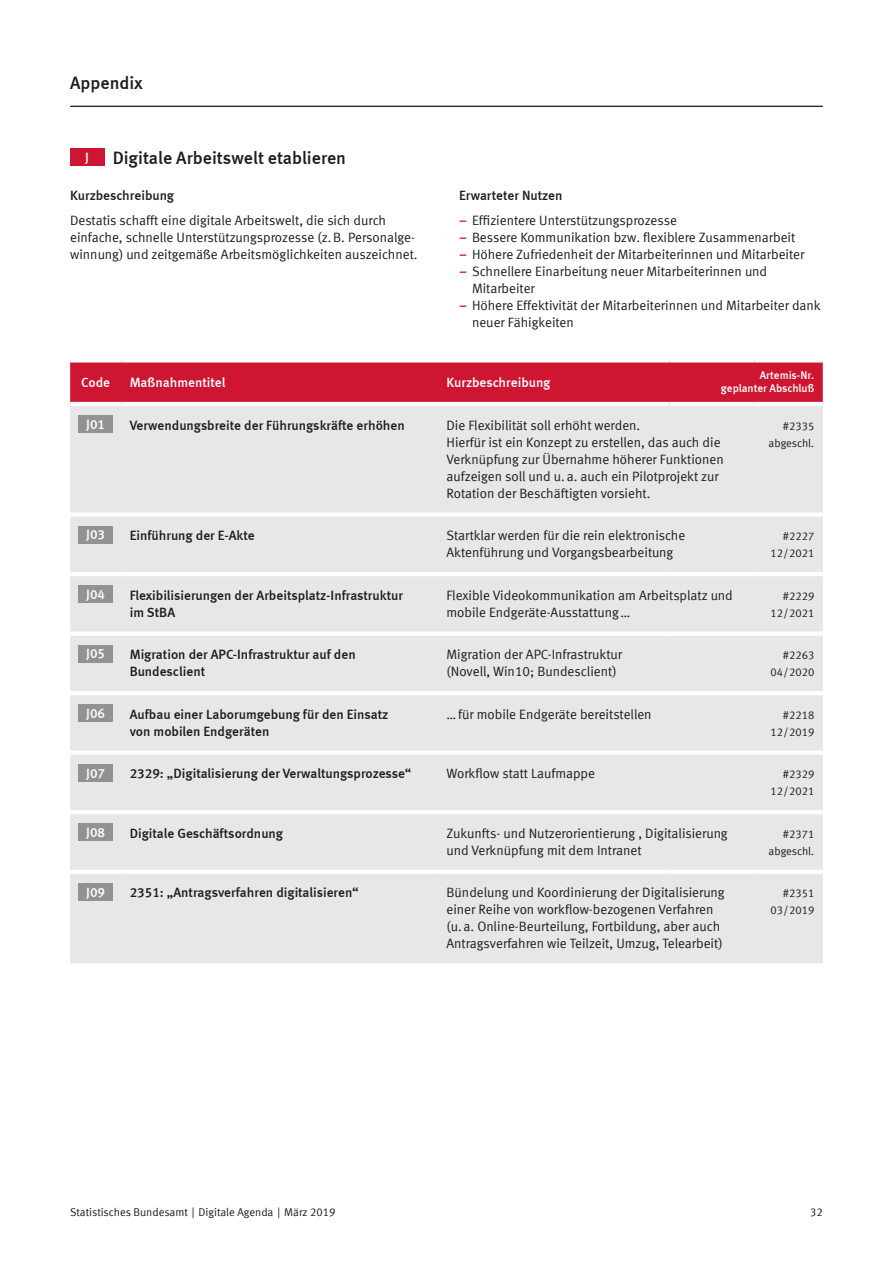
<style>
.page{position:relative;width:893px;height:1263px;background:#fff}
.page>*{position:absolute;margin:0;border:0;box-sizing:border-box;transform-origin:0 0}
.body_9pt_abst{font:700 18px "Meta Normal LF";color:#1d1d1b}
.body_9pt_abst-2{font:13.5px/17px "Meta Normal LF";color:#1d1d1b}
.body_9pt_abst-3{font:700 13.5px/17px "Meta Normal LF";color:#1d1d1b}
.body_9pt_abst-4{font:700 13.5px "Meta Normal LF";color:#fff}
.maßnahmen-nr{font:700 13.5px "Meta Normal LF";color:#fff}
.body_9pt_abst-5{font:11.25px/17px "Meta Normal LF";color:#1d1d1b;text-align:right}
.body_9pt_abst-6{font:700 11.25px/12.8px "Meta Normal LF";color:#fff;text-align:right}
.s1{font-weight:700}
.s2{font-family:"Meta Medium LF";color:#ce1531}
</style>
<div class="page">
<hr style="left:70px;top:106px;width:753px;height:1px;background:#1d1d1b">
<div style="left:70px;top:149px;width:34px;height:17px;background:#ce1531"></div>
<div style="left:70px;top:362px;width:753px;height:40px;background:#ce1531"></div>
<div style="left:70px;top:406px;width:753px;height:557px;background:#e7e7e7"></div>
<div style="left:70px;top:512px;width:51px;height:5px;background:#fff"></div>
<div style="left:121px;top:512px;width:317px;height:5px;background:#fff"></div>
<div style="left:438px;top:512px;width:232px;height:5px;background:#fff"></div>
<div style="left:670px;top:512px;width:85px;height:5px;background:#fff"></div>
<div style="left:755px;top:512px;width:68px;height:5px;background:#fff"></div>
<hr style="left:70px;top:572px;width:51px;height:4px;background:#fff">
<hr style="left:121px;top:572px;width:317px;height:4px;background:#fff">
<hr style="left:438px;top:572px;width:232px;height:4px;background:#fff">
<hr style="left:670px;top:572px;width:85px;height:4px;background:#fff">
<hr style="left:755px;top:572px;width:68px;height:4px;background:#fff">
<div style="left:70px;top:631px;width:51px;height:5px;background:#fff"></div>
<div style="left:121px;top:631px;width:317px;height:5px;background:#fff"></div>
<div style="left:438px;top:631px;width:232px;height:5px;background:#fff"></div>
<div style="left:670px;top:631px;width:85px;height:5px;background:#fff"></div>
<div style="left:755px;top:631px;width:68px;height:5px;background:#fff"></div>
<hr style="left:70px;top:691px;width:51px;height:4px;background:#fff">
<hr style="left:121px;top:691px;width:317px;height:4px;background:#fff">
<hr style="left:438px;top:691px;width:232px;height:4px;background:#fff">
<hr style="left:670px;top:691px;width:85px;height:4px;background:#fff">
<hr style="left:755px;top:691px;width:68px;height:4px;background:#fff">
<div style="left:70px;top:750px;width:51px;height:5px;background:#fff"></div>
<div style="left:121px;top:750px;width:317px;height:5px;background:#fff"></div>
<div style="left:438px;top:750px;width:232px;height:5px;background:#fff"></div>
<div style="left:670px;top:750px;width:85px;height:5px;background:#fff"></div>
<div style="left:755px;top:750px;width:68px;height:5px;background:#fff"></div>
<hr style="left:70px;top:810px;width:51px;height:4px;background:#fff">
<hr style="left:121px;top:810px;width:317px;height:4px;background:#fff">
<hr style="left:438px;top:810px;width:232px;height:4px;background:#fff">
<hr style="left:670px;top:810px;width:85px;height:4px;background:#fff">
<hr style="left:755px;top:810px;width:68px;height:4px;background:#fff">
<hr style="left:70px;top:870px;width:51px;height:4px;background:#fff">
<hr style="left:121px;top:870px;width:317px;height:4px;background:#fff">
<hr style="left:438px;top:870px;width:232px;height:4px;background:#fff">
<hr style="left:670px;top:870px;width:85px;height:4px;background:#fff">
<hr style="left:755px;top:870px;width:68px;height:4px;background:#fff">
<div style="left:79px;top:416px;width:34px;height:17px;background:#929292"></div>
<div style="left:79px;top:526px;width:34px;height:17px;background:#929292"></div>
<div style="left:79px;top:586px;width:34px;height:17px;background:#929292"></div>
<div style="left:79px;top:645px;width:34px;height:17px;background:#929292"></div>
<div style="left:79px;top:705px;width:34px;height:17px;background:#929292"></div>
<div style="left:79px;top:764px;width:34px;height:17px;background:#929292"></div>
<div style="left:79px;top:824px;width:34px;height:17px;background:#929292"></div>
<div style="left:79px;top:883px;width:34px;height:17px;background:#929292"></div>
<h1 class="body_9pt_abst" style="left:70px;top:72px;width:74px">Appendix</h1>
<p class="maßnahmen-nr" style="left:85px;top:149px;width:5px">J</p>
<p class="body_9pt_abst" style="left:113px;top:147px;width:235px">Digitale Arbeitswelt etablieren</p>
<p class="body_9pt_abst-2" style="left:70px;top:182px;width:317px;line-height:25.5px"><span class="s1">Kurzbeschreibung<br></span>Destatis schafft eine digitale Arbeitswelt, die sich durch</p>
<p class="body_9pt_abst-2" style="left:70px;top:229px;width:349px">einfache, schnelle Unterstützungsprozesse (z.B. Personalge&shy;winnung) und zeitgemäße Arbeitsmöglichkeiten auszeichnet.</p>
<p class="body_9pt_abst-2" style="left:459px;top:182px;width:219px;line-height:25.5px"><span class="s1">Erwarteter Nutzen<br></span><span class="s2">−</span> Effizientere Unterstützungsprozesse</p>
<p class="body_9pt_abst-2" style="left:459px;top:229px;width:338px"><span class="s2">−</span> Bessere Kommunikation bzw. flexiblere Zusammenarbeit</p>
<p class="body_9pt_abst-2" style="left:459px;top:246px;width:347px"><span class="s2">−</span> Höhere Zufriedenheit der Mitarbeiterinnen und Mitarbeiter</p>
<p class="body_9pt_abst-2" style="left:459px;top:263px;width:309px"><span class="s2">−</span> Schnellere Einarbeitung neuer Mitarbeiterinnen und</p>
<p class="body_9pt_abst-2" style="left:472px;top:280px;width:64px">Mitarbeiter</p>
<p class="body_9pt_abst-2" style="left:459px;top:297px;width:363px"><span class="s2">−</span> Höhere Effektivität der Mitarbeiterinnen und Mitarbeiter dank</p>
<p class="body_9pt_abst-2" style="left:472px;top:314px;width:103px">neuer Fähigkeiten</p>
<p class="body_9pt_abst-4" style="left:81px;top:374px;width:30px">Code</p>
<p class="body_9pt_abst-4" style="left:130px;top:374px;width:97px">Maßnahmentitel</p>
<p class="body_9pt_abst-4" style="left:446px;top:374px;width:106px">Kurzbeschreibung</p>
<p class="body_9pt_abst-6" style="left:721px;top:369px;width:95px">Artemis-Nr. geplanter Abschluß</p>
<p class="maßnahmen-nr" style="left:86px;top:416px;width:20px">J01</p>
<p class="body_9pt_abst-3" style="left:130px;top:416px;width:277px">Verwendungsbreite der Führungskräfte erhöhen</p>
<p class="body_9pt_abst-2" style="left:446px;top:416px;width:279px">Die Flexibilität soll erhöht werden.<br>Hierfür ist ein Konzept zu erstellen, das auch die Verknüpfung zur Übernahme höherer Funktionen aufzeigen soll und u.a. auch ein Pilotprojekt zur Rotation der Beschäftigten vorsieht.</p>
<p class="body_9pt_abst-5" style="left:769px;top:417px;width:47px">#2335 abgeschl.</p>
<p class="maßnahmen-nr" style="left:86px;top:527px;width:20px">J03</p>
<p class="body_9pt_abst-3" style="left:130px;top:527px;width:127px">Einführung der E-Akte</p>
<p class="body_9pt_abst-2" style="left:446px;top:527px;width:240px">Startklar werden für die rein elektronische<br>Aktenführung und Vorgangsbearbeitung</p>
<p class="body_9pt_abst-5" style="left:771px;top:527px;width:45px">#2227<br>12/2021</p>
<p class="maßnahmen-nr" style="left:86px;top:586px;width:20px">J04</p>
<p class="body_9pt_abst-3" style="left:130px;top:586px;width:275px">Flexibilisierungen der Arbeitsplatz-Infrastruktur im StBA</p>
<p class="body_9pt_abst-2" style="left:446px;top:586px;width:288px">Flexible Videokommunikation am Arbeitsplatz und mobile Endgeräte-Ausstattung…</p>
<p class="body_9pt_abst-5" style="left:771px;top:587px;width:45px">#2229<br>12/2021</p>
<p class="maßnahmen-nr" style="left:86px;top:646px;width:20px">J05</p>
<p class="body_9pt_abst-3" style="left:130px;top:646px;width:228px">Migration der APC-Infrastruktur auf den<br>Bundesclient</p>
<p class="body_9pt_abst-2" style="left:446px;top:646px;width:177px">Migration der APC-Infrastruktur (Novell, Win10; Bundesclient)</p>
<p class="body_9pt_abst-5" style="left:771px;top:647px;width:45px">#2263<br>04/2020</p>
<p class="maßnahmen-nr" style="left:86px;top:705px;width:20px">J06</p>
<p class="body_9pt_abst-3" style="left:130px;top:705px;width:260px">Aufbau einer Laborumgebung für den Einsatz von mobilen Endgeräten</p>
<p class="body_9pt_abst-2" style="left:446px;top:705px;width:207px">…für mobile Endgeräte bereitstellen</p>
<p class="body_9pt_abst-5" style="left:771px;top:706px;width:45px">#2218<br>12/2019</p>
<p class="maßnahmen-nr" style="left:86px;top:765px;width:20px">J07</p>
<p class="body_9pt_abst-3" style="left:130px;top:765px;width:283px">2329: „Digitalisierung der Verwaltungsprozesse“</p>
<p class="body_9pt_abst-2" style="left:446px;top:765px;width:150px">Workflow statt Laufmappe</p>
<p class="body_9pt_abst-5" style="left:771px;top:766px;width:45px">#2329<br>12/2021</p>
<p class="maßnahmen-nr" style="left:86px;top:824px;width:20px">J08</p>
<p class="body_9pt_abst-3" style="left:130px;top:824px;width:155px">Digitale Geschäftsordnung</p>
<p class="body_9pt_abst-2" style="left:446px;top:824px;width:283px">Zukunfts- und Nutzerorientierung , Digitalisierung und Verknüpfung mit dem Intranet</p>
<p class="body_9pt_abst-5" style="left:769px;top:825px;width:47px">#2371 abgeschl.</p>
<p class="maßnahmen-nr" style="left:86px;top:884px;width:20px">J09</p>
<p class="body_9pt_abst-3" style="left:130px;top:884px;width:230px">2351: „Antragsverfahren digitalisieren“</p>
<p class="body_9pt_abst-2" style="left:446px;top:884px;width:280px">Bündelung und Koordinierung der Digitalisierung einer Reihe von workflow-bezogenen Verfahren (u.a. Online-Beurteilung, Fortbildung, aber auch Antragsverfahren wie Teilzeit, Umzug, Telearbeit)</p>
<p class="body_9pt_abst-5" style="left:771px;top:885px;width:45px">#2351<br>03/2019</p>
<p class="body_9pt_abst-5" style="left:70px;top:1204px;width:267px">Statistisches Bundesamt | Digitale Agenda | März 2019</p>
<p class="body_9pt_abst-5" style="left:810px;top:1204px;width:14px">32</p>
</div>
